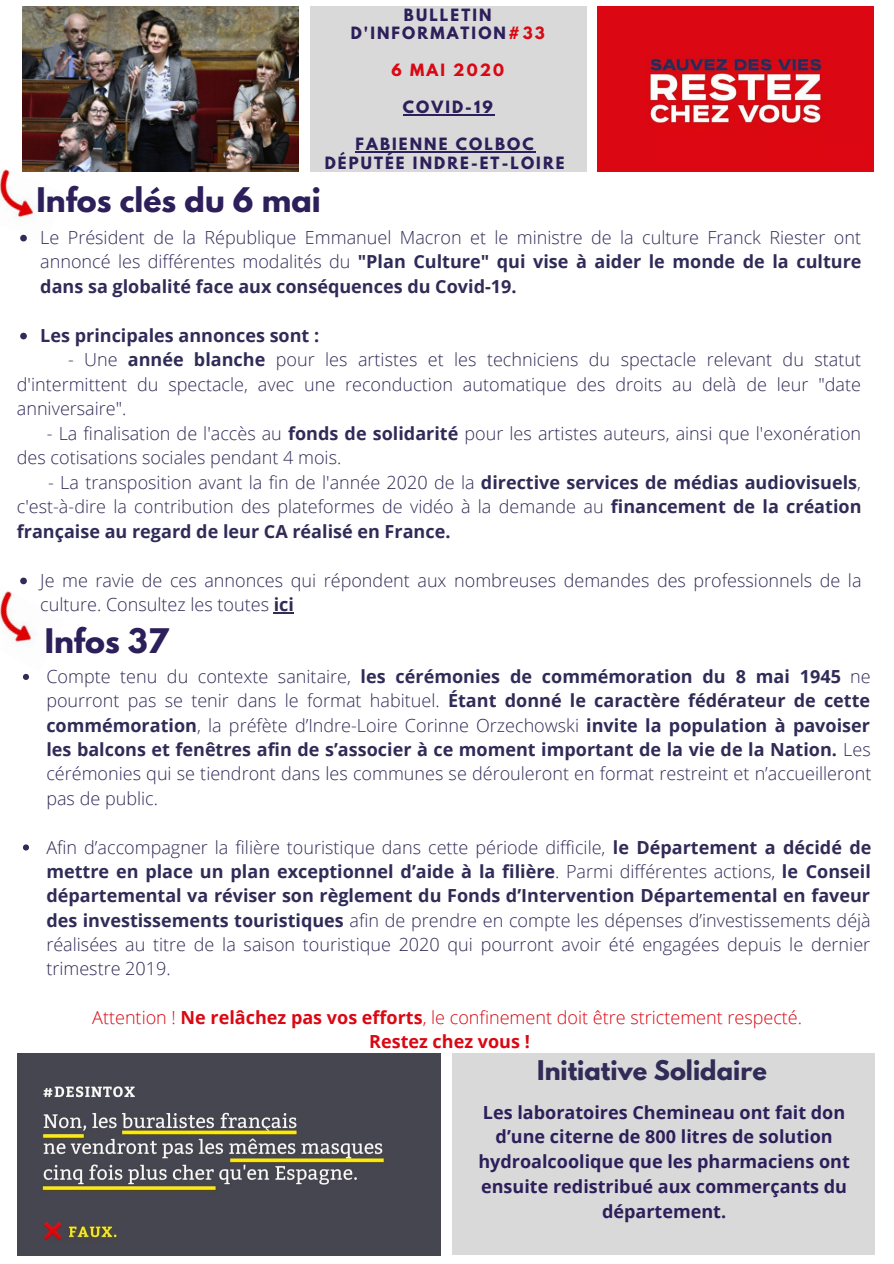
<style>
.page{position:relative;width:894px;height:1264px;background:#fff}
.page>*{position:absolute;margin:0;border:0;box-sizing:border-box;transform-origin:0 0}
.t1{font:700 30px "League Spartan";color:#2c1f5a}
.t2{font:700 24px "League Spartan";color:#302b57}
.t3{font:300 18px/24.3px "Open Sans";color:#302b57;text-align:justify}
.t4{font:700 18px/24.9px "Open Sans";color:#2c1f5a;text-align:center}
.t5{font:300 18px/24.3px "Open Sans";color:#da0813;text-align:center}
.t6{font:700 18px "Open Sans";color:#302b57}
.t7{font:700 15px/18.6px "League Spartan";letter-spacing:.14em;color:#2c1f5a;text-align:center}
.t8{font:700 15px "League Spartan";letter-spacing:.14em;color:#da0813}
.s1{color:#da0813}
.s2{font-weight:700}
</style>
<div class="page">
<img style="left:18px;top:1053px;width:422px;height:201px">
<div style="left:451px;top:1053px;width:423px;height:201px;background:#d9d9d9"></div>
<img style="left:23px;top:6px;width:276px;height:166px">
<div style="left:310px;top:6px;width:276px;height:166px;background:#d9d9d9"></div>
<img style="left:597px;top:6px;width:276px;height:166px">
<img style="left:0;top:167px;width:66px;height:75px">
<img style="left:0;top:591px;width:35px;height:53px">
<svg style="left:23px;top:674px;width:6px;height:6px"></svg>
<svg style="left:23px;top:844px;width:6px;height:6px"></svg>
<hr style="left:402px;top:114px;width:92px;height:2px;background:#2c1f5a">
<hr style="left:355px;top:151px;width:180px;height:2px;background:#2c1f5a">
<svg style="left:20px;top:235px;width:7px;height:6px"></svg>
<svg style="left:20px;top:333px;width:7px;height:6px"></svg>
<svg style="left:20px;top:577px;width:7px;height:7px"></svg>
<svg style="left:274px;top:612px;width:20px;height:1px"></svg>
<p class="t7" style="left:350px;top:7px;width:195px">BULLETIN<br>D'INFORMATION<span class="s1">#33</span></p>
<p class="t8" style="left:391px;top:63px;width:114px">6 MAI 2020</p>
<p class="t7" style="left:402px;top:100px;width:91px">COVID-19</p>
<p class="t7" style="left:324px;top:137px;width:241px">FABIENNE COLBOC<br>DÉPUTÉE INDRE-ET-LOIRE</p>
<h1 class="t1" style="left:37px;top:185px;width:286px">Infos clés du 6 mai</h1>
<p class="t3" style="left:40px;top:224px;width:822px">Le Président de la République Emmanuel Macron et le ministre de la culture Franck Riester ont annoncé les différentes modalités du <span class="s2">"Plan Culture" qui vise à aider le monde de la culture dans sa globalité face aux conséquences du Covid-19.</span></p>
<p class="t6" style="left:40px;top:322px;width:280px">Les principales annonces sont :</p>
<p class="t3" style="left:17px;top:347px;width:845px;text-indent:51px">- Une <span class="s2">année blanche</span> pour les artistes et les techniciens du spectacle relevant du statut d'intermittent du spectacle, avec une reconduction automatique des droits au delà de leur "date anniversaire".</p>
<p class="t3" style="left:17px;top:420px;width:845px;text-indent:30px">- La finalisation de l'accès au <span class="s2">fonds de solidarité</span> pour les artistes auteurs, ainsi que l'exonération des cotisations sociales pendant 4 mois.</p>
<p class="t3" style="left:17px;top:469px;width:845px;text-indent:31px">- La transposition avant la fin de l'année 2020 de la <span class="s2">directive services de médias audiovisuels</span>, c'est-à-dire la contribution des plateformes de vidéo à la demande au <span class="s2">financement de la création française au regard de leur CA réalisé en France.</span></p>
<p class="t3" style="left:40px;top:567px;width:822px">Je me ravie de ces annonces qui répondent aux nombreuses demandes des professionnels de la culture. Consultez les toutes <span class="s2">ici</span></p>
<h1 class="t1" style="left:45px;top:626px;width:125px">Infos 37</h1>
<p class="t3" style="left:46px;top:664px;width:826px">Compte tenu du contexte sanitaire, <span class="s2">les cérémonies de commémoration du 8 mai 1945</span> ne pourront pas se tenir dans le format habituel. <span class="s2">Étant donné le caractère fédérateur de cette commémoration</span>, la préfète d’Indre-Loire Corinne Orzechowski <span class="s2">invite la population à pavoiser les balcons et fenêtres afin de s’associer à ce moment important de la vie de la Nation.</span> Les cérémonies qui se tiendront dans les communes se dérouleront en format restreint et n’accueilleront pas de public.</p>
<p class="t3" style="left:46px;top:834px;width:826px">Afin d’accompagner la filière touristique dans cette période difficile, <span class="s2">le Département a décidé de mettre en place un plan exceptionnel d’aide à la filière</span>. Parmi différentes actions, <span class="s2">le Conseil départemental va réviser son règlement du Fonds d’Intervention Départemental en faveur des investissements touristiques</span> afin de prendre en compte les dépenses d’investissements déjà réalisées au titre de la saison touristique 2020 qui pourront avoir été engagées depuis le dernier trimestre 2019.</p>
<p class="t5" style="left:92px;top:1004px;width:711px">Attention ! <span class="s2">Ne relâchez pas vos efforts</span>, le confinement doit être strictement respecté.<br><span class="s2">Restez chez vous !</span></p>
<h2 class="t2" style="left:537px;top:1057px;width:231px">Initiative Solidaire</h2>
<p class="t4" style="left:478px;top:1099px;width:373px">Les laboratoires Chemineau ont fait don d’une citerne de 800 litres de solution hydroalcoolique que les pharmaciens ont ensuite redistribué aux commerçants du département.</p>
</div>
